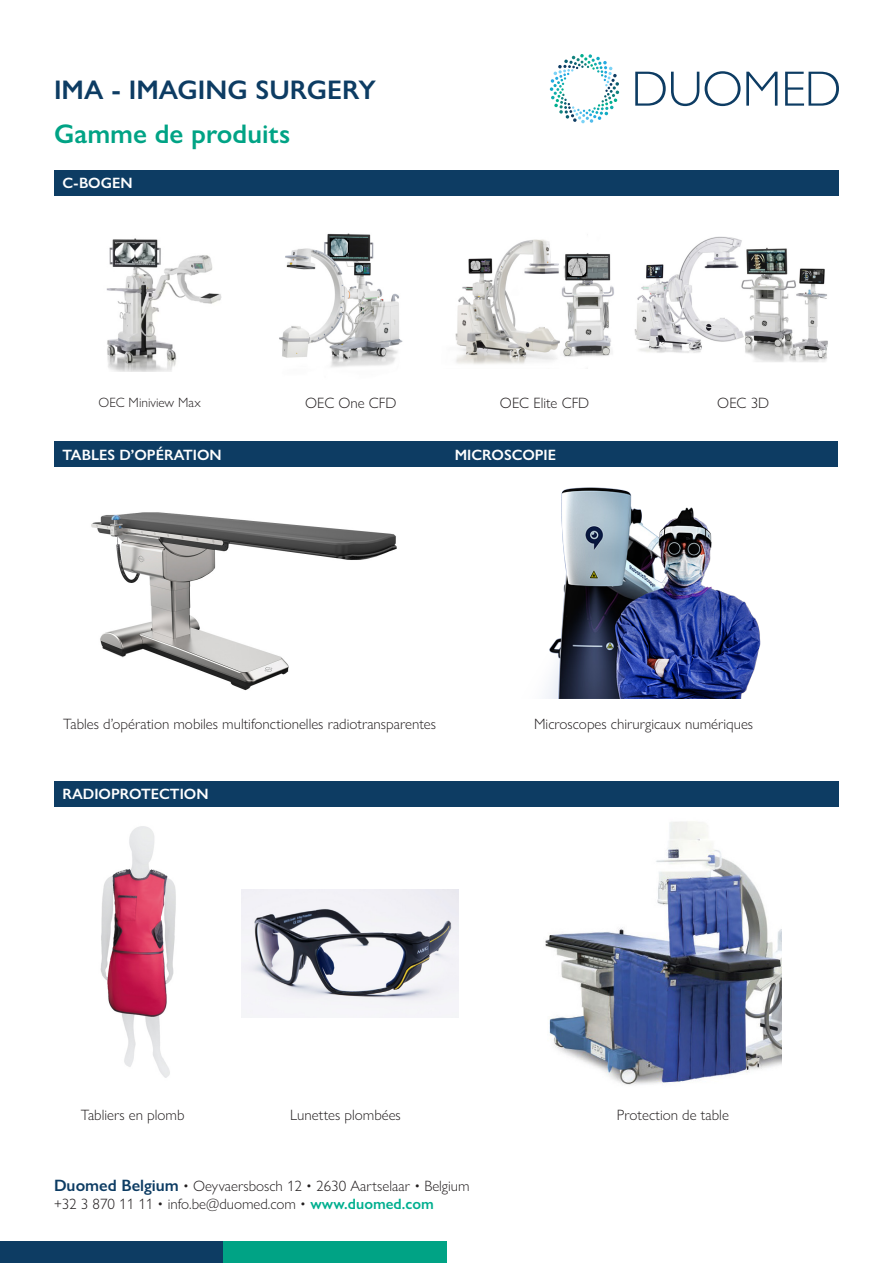
<style>
.page{position:relative;width:893px;height:1263px;background:#fff}
.page>*{position:absolute;margin:0;border:0;box-sizing:border-box;transform-origin:0 0}
.t1{font:600 27px "Gill Sans Nova";color:#0d3c63}
.t2{font:600 27px "Gill Sans Nova";color:#00a385}
.t3{font:300 15px "Gill Sans Nova";color:#231f20}
.t4{font:600 15px "Gill Sans Nova";color:#fff}
.t5{font:300 13.5px "Gill Sans Nova";color:#231f20}
.s1{font-weight:600;font-size:16.5px;color:#0d3c63}
.s2{font-weight:600;color:#01af8f}
</style>
<div class="page">
<svg style="left:550px;top:54px;width:69px;height:69px"></svg>
<svg style="left:635px;top:71px;width:204px;height:35px"></svg>
<div style="left:54px;top:170px;width:785px;height:26px;background:#0d3c63"></div>
<div style="left:0;top:1242px;width:223px;height:21px;background:#0d3c63"></div>
<div style="left:223px;top:1242px;width:223px;height:21px;background:#00a385"></div>
<img style="left:455px;top:239px;width:159px;height:125px">
<img style="left:91px;top:512px;width:306px;height:179px">
<img style="left:100px;top:826px;width:76px;height:252px">
<img style="left:279px;top:233px;width:124px;height:134px">
<img style="left:545px;top:821px;width:236px;height:264px">
<img style="left:242px;top:889px;width:216px;height:129px">
<div style="left:54px;top:441px;width:392px;height:26px;background:#0d3c63"></div>
<div style="left:54px;top:781px;width:785px;height:25px;background:#0d3c63"></div>
<img style="left:106px;top:238px;width:116px;height:133px">
<img style="left:634px;top:236px;width:194px;height:126px">
<img style="left:546px;top:487px;width:215px;height:211px">
<div style="left:446px;top:441px;width:392px;height:26px;background:#0d3c63"></div>
<p class="t1" style="left:54px;top:73px;width:323px">IMA - IMAGING SURGERY</p>
<p class="t2" style="left:54px;top:117px;width:238px">Gamme de produits</p>
<p class="t4" style="left:63px;top:174px;width:72px">C-BOGEN</p>
<p class="t5" style="left:99px;top:394px;width:104px">OEC Miniview Max</p>
<p class="t3" style="left:500px;top:394px;width:91px">OEC Elite CFD</p>
<p class="t3" style="left:717px;top:394px;width:53px">OEC 3D</p>
<p class="t3" style="left:305px;top:394px;width:93px">OEC One CFD</p>
<p class="t4" style="left:63px;top:445px;width:161px">TABLES D’OPÉRATION</p>
<p class="t4" style="left:455px;top:445px;width:103px">MICROSCOPIE</p>
<p class="t3" style="left:63px;top:715px;width:374px">Tables d’opération mobiles multifonctionelles radiotransparentes</p>
<p class="t4" style="left:63px;top:785px;width:148px">RADIOPROTECTION</p>
<p class="t3" style="left:534px;top:715px;width:221px">Microscopes chirurgicaux numériques</p>
<p class="t3" style="left:81px;top:1106px;width:105px">Tabliers en plomb</p>
<p class="t3" style="left:290px;top:1106px;width:112px">Lunettes plombées</p>
<p class="t3" style="left:617px;top:1106px;width:113px">Protection de table</p>
<p class="t3" style="left:54px;top:1177px;width:417px"><span class="s1">Duomed Belgium</span> • Oeyvaersbosch 12 • 2630 Aartselaar • Belgium</p>
<p class="t3" style="left:54px;top:1195px;width:381px">+32 3 870 11 11 • info.be@duomed.com • <span class="s2">www.duomed.com</span></p>
</div>
